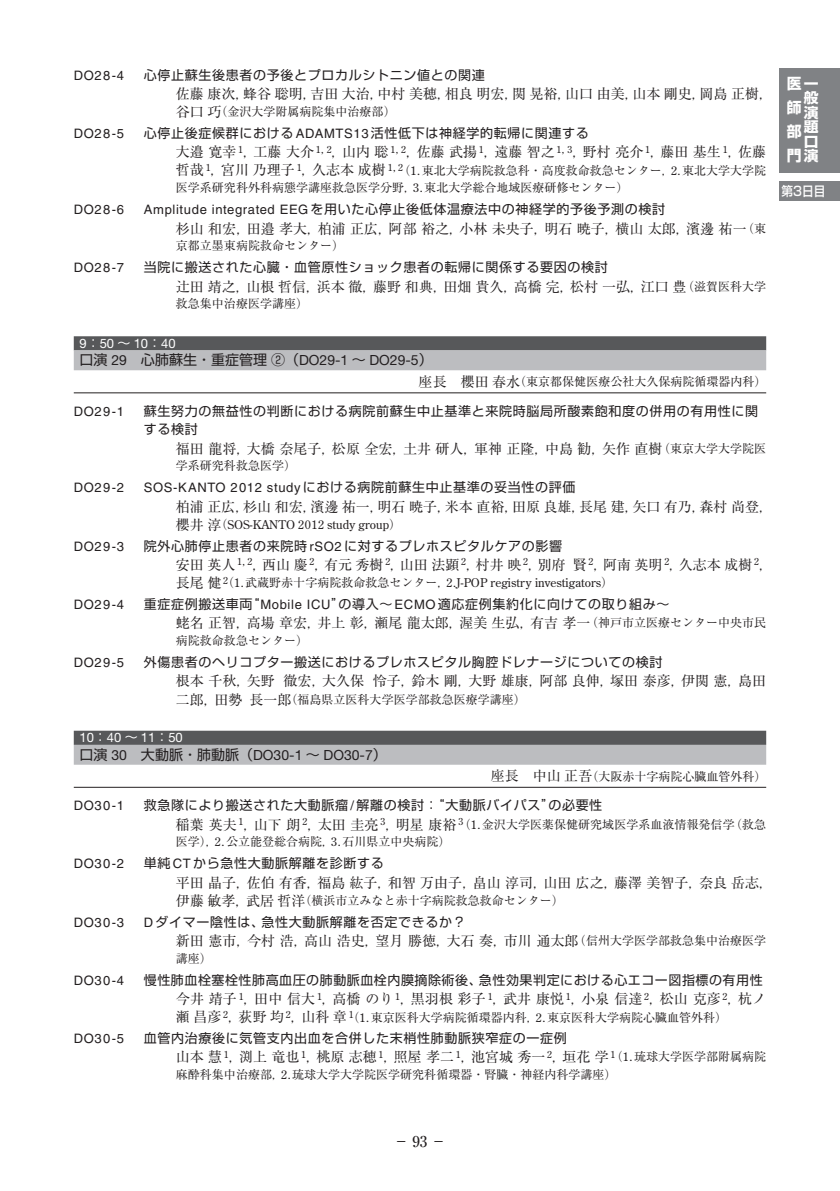
<style>
.page{position:relative;width:840px;height:1191px;background:#fff}
.page>*{position:absolute;margin:0;border:0;box-sizing:border-box;transform-origin:0 0}
.t1{font:500 15px "Ryumin Pro";color:#231f20}
.t2{font:700 14.8px/24px "Shin Go Pro";color:#fff}
.t3{font:700 14.2px/14.6px "Shin Go Pro";color:#fff;text-align:justify;scale:1.04 1}
.t4{font:14px "Ryumin Pro";color:#231f20}
.t5{font:14px "Shin Go Pro";color:#231f20}
.t6{font:14px "Helvetica Neue LT Std";color:#231f20}
.t7{font:13px/18.4px "Shin Go Pro";letter-spacing:.05em;color:#231f20}
.t8{font:13px "Helvetica LT Std";letter-spacing:.05em;color:#231f20}
.t9{font:13px "Helvetica Neue LT Std";color:#fff}
.t10{font:500 13px "Shin Go Pro";color:#fff;scale:.9 1}
.t11{font:12px/17.4px "Ryumin Pro";color:#231f20}
.t12{font:12px "Century Old Style Std";color:#231f20}
.s1{font-size:14px}
.s2{font-family:"Helvetica LT Std"}
.s3{font-family:"Century Old Style Std"}
.s4{font-size:12px}
.s5{font-family:"Shin Go Pro"}
.s6{font-family:"Helvetica Neue LT Std"}
.s7{font-family:"Ryumin Pro";font-size:14px}
.s8{font-family:"Ryumin Pro"}
.s9{font-family:"Century Old Style Std";font-size:12px}
.s10{font-size:14.2px}
</style>
<div class="page">
<div style="left:778px;top:68px;width:61px;height:105px;background:#808285"></div>
<div style="left:778px;top:181px;width:61px;height:20px;background:#808285"></div>
<div style="left:74px;top:336px;width:691px;height:14px;background:#57585a"></div>
<div style="left:74px;top:350px;width:691px;height:20px;background:#bcbdc0"></div>
<hr style="left:74px;top:392px;width:691px;height:1px;background:#231f20">
<div style="left:74px;top:730px;width:691px;height:15px;background:#57585a"></div>
<div style="left:74px;top:745px;width:691px;height:19px;background:#bcbdc0"></div>
<hr style="left:74px;top:787px;width:691px;height:1px;background:#231f20">
<p class="t8" style="left:74px;top:67px;width:52px">DO28-4</p>
<p class="t7" style="left:144px;top:64px;width:342px">心停止蘇生後患者の予後とプロカルシトニン値との関連</p>
<p class="t4" style="left:176px;top:83px;width:598px">佐藤康次，蜂谷聡明，吉田大治，中村美穂，相良明宏，関晃裕，山口由美，山本剛史，岡島正樹，</p>
<p class="t11" style="left:176px;top:102px;width:221px"><span class="s1">谷口巧</span>（金沢大学附属病院集中治療部）</p>
<p class="t8" style="left:74px;top:125px;width:52px">DO28-5</p>
<p class="t7" style="left:144px;top:122px;width:446px">心停止後症候群における <span class="s2">ADAMTS13</span> 活性低下は神経学的転帰に関連する</p>
<p class="t4" style="left:176px;top:141px;width:591px">大邉寛幸 <sup>1</sup>，工藤大介 <sup>1,</sup> <sup>2</sup>，山内聡 <sup>1,</sup> <sup>2</sup>，佐藤武揚 <sup>1</sup>，遠藤智之 <sup>1,</sup> <sup>3</sup>，野村亮介 <sup>1</sup>，藤田基生 <sup>1</sup>，佐藤</p>
<p class="t11" style="left:176px;top:161px;width:591px"><span class="s1">哲哉</span> <sup>1</sup><span class="s1">，宮川乃理子</span> <sup>1</sup><span class="s1">，久志本成樹</span> <sup>1,</sup> <sup>2</sup>（<span class="s3">1.</span>東北大学病院救急科・高度救命救急センター，<span class="s3">2.</span>東北大学大学院医学系研究科外科病態学講座救急医学分野，<span class="s3">3.</span>東北大学総合地域医療研修センター）</p>
<p class="t8" style="left:74px;top:202px;width:52px">DO28-6</p>
<p class="t7" style="left:144px;top:198px;width:522px"><span class="s2">Amplitude integrated EEG</span> を用いた心停止後低体温療法中の神経学的予後予測の検討</p>
<p class="t4" style="left:176px;top:217px;width:591px">杉山和宏，田邉孝大，柏浦正広，阿部裕之，小林未央子，明石暁子，横山太郎，濱邊祐一<span class="s4">（東</span></p>
<p class="t11" style="left:176px;top:236px;width:169px">京都立墨東病院救命センター）</p>
<p class="t8" style="left:74px;top:260px;width:52px">DO28-7</p>
<p class="t7" style="left:144px;top:257px;width:465px">当院に搬送された心臓・血管原性ショック患者の転帰に関係する要因の検討</p>
<p class="t4" style="left:176px;top:275px;width:591px">辻田靖之，山根哲信，浜本徹，藤野和典，田畑貴久，高橋完，松村一弘，江口豊<span class="s4">（滋賀医科大学</span></p>
<p class="t11" style="left:176px;top:294px;width:133px">救急集中治療医学講座）</p>
<p class="t9" style="left:79px;top:335px;width:98px">9<span class="s5">：</span>50 <span class="s5">～</span> 10<span class="s5">：</span>40</p>
<p class="t5" style="left:79px;top:348px;width:354px">口演 <span class="s6">29</span>　心肺蘇生・重症管理 ②（<span class="s6">DO29-1</span> ～ <span class="s6">DO29-5</span>）</p>
<p class="t11" style="left:418px;top:372px;width:349px"><span class="s1">座長　櫻田春水</span>（東京都保健医療公社大久保病院循環器内科）</p>
<p class="t8" style="left:74px;top:404px;width:52px">DO29-1</p>
<p class="t7" style="left:144px;top:400px;width:615px">蘇生努力の無益性の判断における病院前蘇生中止基準と来院時脳局所酸素飽和度の併用の有用性に関する検討</p>
<p class="t4" style="left:176px;top:437px;width:591px">福田龍将，大橋奈尾子，松原全宏，土井研人，軍神正隆，中島勧，矢作直樹<span class="s4">（東京大学大学院医</span></p>
<p class="t11" style="left:176px;top:456px;width:121px">学系研究科救急医学）</p>
<p class="t8" style="left:74px;top:480px;width:52px">DO29-2</p>
<p class="t7" style="left:144px;top:476px;width:433px"><span class="s2">SOS-KANTO 2012 study</span> における病院前蘇生中止基準の妥当性の評価</p>
<p class="t4" style="left:176px;top:495px;width:598px">柏浦正広，杉山和宏，濱邊祐一，明石暁子，米本直裕，田原良雄，長尾建，矢口有乃，森村尚登，</p>
<p class="t12" style="left:176px;top:517px;width:227px"><span class="s7">櫻井淳</span><span class="s8">（</span>SOS-KANTO 2012 study group<span class="s8">）</span></p>
<p class="t8" style="left:74px;top:538px;width:52px">DO29-3</p>
<p class="t7" style="left:144px;top:535px;width:419px">院外心肺停止患者の来院時 <span class="s2">rSO2</span> に対するプレホスピタルケアの影響</p>
<p class="t4" style="left:176px;top:553px;width:598px">安田英人 <sup>1,</sup> <sup>2</sup>，西山慶 <sup>2</sup>，有元秀樹 <sup>2</sup>，山田法顕 <sup>2</sup>，村井映<sup>2</sup>，別府 賢 <sup>2</sup>，阿南英明 <sup>2</sup>，久志本成樹 <sup>2</sup>，</p>
<p class="t12" style="left:176px;top:575px;width:438px"><span class="s7">長尾健</span><span class="s8">（</span><sup>2</sup> 1.<span class="s8">武蔵野赤十字病院救命救急センター，</span>2.J-POP registry investigators<span class="s8">）</span></p>
<p class="t8" style="left:74px;top:596px;width:52px">DO29-4</p>
<p class="t7" style="left:144px;top:593px;width:527px">重症症例搬送車両“<span class="s2">Mobile ICU</span>”の導入～ <span class="s2">ECMO</span> 適応症例集約化に向けての取り組み～</p>
<p class="t4" style="left:176px;top:611px;width:591px">蛯名正智，高場章宏，井上彰，瀬尾龍太郎，渥美生弘，有吉孝一<span class="s4">（神戸市立医療センター中央市民</span></p>
<p class="t11" style="left:176px;top:630px;width:133px">病院救命救急センター）</p>
<p class="t8" style="left:74px;top:654px;width:52px">DO29-5</p>
<p class="t7" style="left:144px;top:651px;width:520px">外傷患者のヘリコプター搬送におけるプレホスピタル胸腔ドレナージについての検討</p>
<p class="t4" style="left:176px;top:670px;width:591px">根本千秋，矢野 徹宏，大久保 怜子，鈴木剛，大野雄康，阿部良伸，塚田泰彦，伊関憲，島田</p>
<p class="t11" style="left:176px;top:689px;width:351px"><span class="s1">二郎，田勢 長一郎</span>（福島県立医科大学医学部救急医療学講座）</p>
<p class="t9" style="left:79px;top:730px;width:105px">10<span class="s5">：</span>40 <span class="s5">～</span> 11<span class="s5">：</span>50</p>
<p class="t6" style="left:79px;top:746px;width:309px"><span class="s5">口演</span> 30<span class="s5">　大動脈・肺動脈（</span>DO30-1 <span class="s5">～</span> DO30-7<span class="s5">）</span></p>
<p class="t11" style="left:490px;top:766px;width:277px"><span class="s1">座長　中山正吾</span>（大阪赤十字病院心臓血管外科）</p>
<p class="t8" style="left:74px;top:798px;width:52px">DO30-1</p>
<p class="t7" style="left:144px;top:794px;width:459px">救急隊により搬送された大動脈瘤 <span class="s2">/</span> 解離の検討：“大動脈バイパス”の必要性</p>
<p class="t11" style="left:176px;top:815px;width:591px"><span class="s1">稲葉英夫</span> <sup>1</sup><span class="s1">，山下朗</span> <sup>2</sup><span class="s1">，太田圭亮</span> <sup>3</sup><span class="s1">，明星康裕</span> <sup>3</sup>（<span class="s3">1.</span>金沢大学医薬保健研究域医学系血液情報発信学（救急医学），<span class="s3">2.</span>公立能登総合病院，<span class="s3">3.</span>石川県立中央病院）</p>
<p class="t8" style="left:74px;top:856px;width:52px">DO30-2</p>
<p class="t7" style="left:144px;top:852px;width:241px">単純 <span class="s2">CT</span> から急性大動脈解離を診断する</p>
<p class="t4" style="left:176px;top:871px;width:598px">平田晶子，佐伯有香，福島紘子，和智万由子，畠山淳司，山田広之，藤澤美智子，奈良岳志，</p>
<p class="t11" style="left:176px;top:891px;width:389px"><span class="s1">伊藤敏孝，武居哲洋</span>（横浜市立みなと赤十字病院救急救命センター）</p>
<p class="t8" style="left:74px;top:914px;width:52px">DO30-3</p>
<p class="t7" style="left:144px;top:910px;width:323px"><span class="s2">D</span> ダイマー陰性は、急性大動脈解離を否定できるか？</p>
<p class="t4" style="left:176px;top:929px;width:591px">新田憲市，今村浩，高山浩史，望月勝徳，大石奏，市川通太郎<span class="s4">（信州大学医学部救急集中治療医学</span></p>
<p class="t11" style="left:176px;top:948px;width:37px">講座）</p>
<p class="t8" style="left:74px;top:972px;width:52px">DO30-4</p>
<p class="t7" style="left:144px;top:969px;width:620px">慢性肺血栓塞栓性肺高血圧の肺動脈血栓内膜摘除術後、急性効果判定における心エコー図指標の有用性</p>
<p class="t4" style="left:176px;top:987px;width:591px">今井靖子 <sup>1</sup>，田中信大 <sup>1</sup>，高橋のり <sup>1</sup>，黒羽根彩子 <sup>1</sup>，武井康悦 <sup>1</sup>，小泉信達<sup>2</sup>，松山克彦 <sup>2</sup>，杭ノ</p>
<p class="t11" style="left:176px;top:1007px;width:552px"><span class="s1">瀬昌彦</span> <sup>2</sup><span class="s1">，荻野均</span> <sup>2</sup><span class="s1">，山科章</span>（<sup>1</sup> <span class="s3">1.</span>東京医科大学病院循環器内科，<span class="s3">2.</span>東京医科大学病院心臓血管外科）</p>
<p class="t8" style="left:74px;top:1030px;width:52px">DO30-5</p>
<p class="t7" style="left:144px;top:1027px;width:424px">血管内治療後に気管支内出血を合併した末梢性肺動脈狭窄症の一症例</p>
<p class="t4" style="left:176px;top:1045px;width:591px">山本慧 <sup>1</sup>，渕上竜也 <sup>1</sup>，桃原志穂 <sup>1</sup>，照屋孝二 <sup>1</sup>，池宮城秀一 <sup>2</sup>，垣花学 <sup>1</sup><span class="s4">（</span><span class="s9">1.</span><span class="s4">琉球大学医学部附属病院</span></p>
<p class="t11" style="left:176px;top:1064px;width:442px">麻酔科集中治療部，<span class="s3">2.</span>琉球大学大学院医学研究科循環器・腎臓・神経内科学講座）</p>
<p class="t2" style="left:786px;top:70px;width:33px">医<span class="s10">一</span>師部門<span class="s10">演</span></p>
<p class="t3" style="left:803px;top:89px;width:16px">般演題口</p>
<p class="t10" style="left:781px;top:180px;width:50px">第3日目</p>
<p class="t1" style="left:393px;top:1130px;width:54px">－93－</p>
</div>
